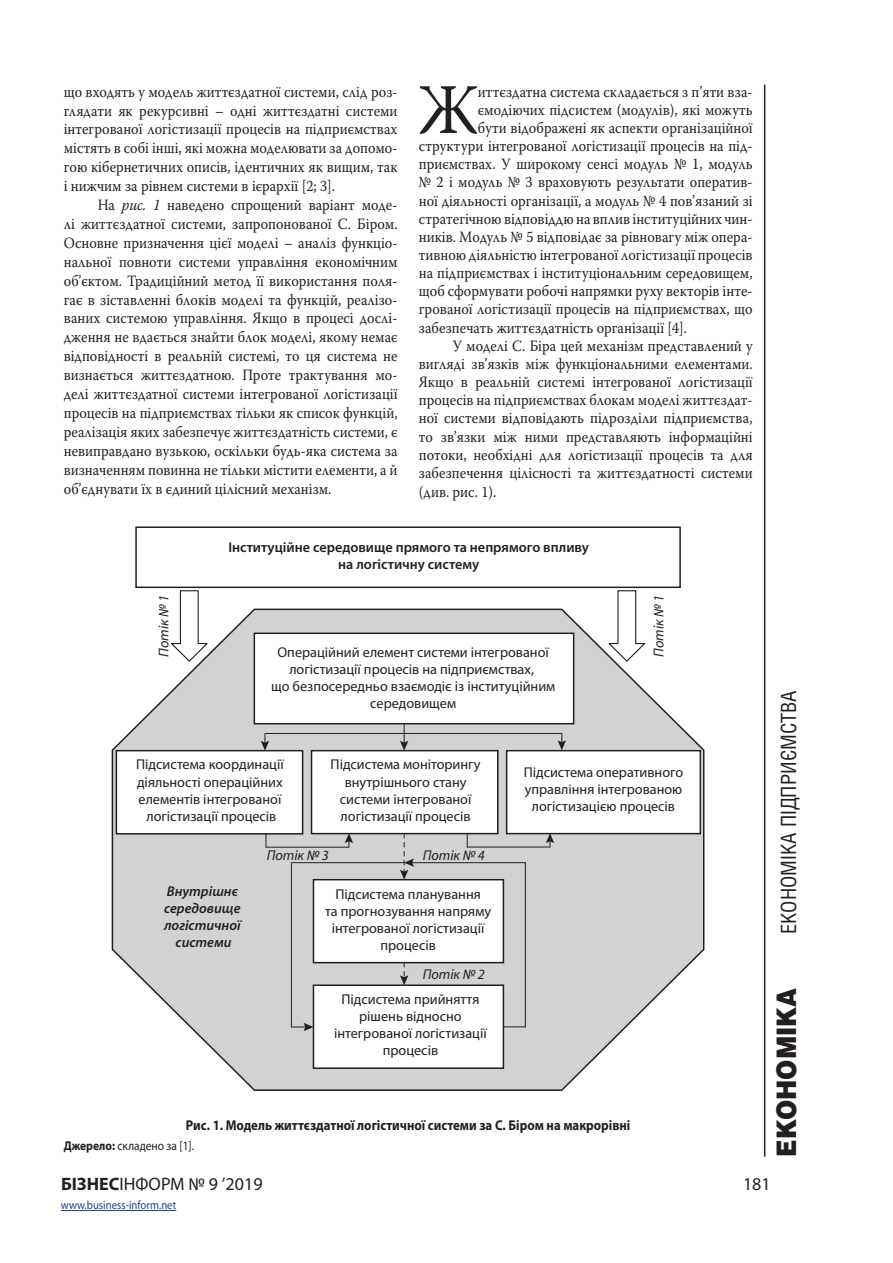
<style>
.page{position:relative;width:893px;height:1263px;background:#fff}
.page>*{position:absolute;margin:0;border:0;box-sizing:border-box;transform-origin:0 0}
.Osnova{font:70.8px "Warnock Pro";color:#231f20;scale:.9 1}
.t1{font:900 27px "Helios";color:#231f20;scale:.9 1}
.t2{font:21px "Helios Cond";color:#231f20}
.t3{font:18px "Myriad Pro";color:#231f20}
.Osnova-2{font:15.75px/18.9px "Warnock Pro";color:#231f20;text-align:justify;scale:.9 1}
.t4{font:14.25px/17.1px "Myriad Pro";color:#231f20;text-align:center}
.t5{font:600 14.25px/17.1px "Myriad Pro";color:#231f20;text-align:center}
.Title_table{font:700 14.25px "Myriad Pro";color:#231f20;scale:.9 1}
.t6{font:italic 600 14.25px/17.1px "Myriad Pro";color:#231f20;text-align:center}
.t7{font:italic 14.25px "Myriad Pro";color:#231f20}
.Snoska{font:12.75px "Myriad Pro";color:#231f20;scale:.9 1}
.t8{font:12px "Myriad Pro";color:#253f8e;scale:.9 1}
.s1{font-style:italic}
.s2{font-weight:700}
</style>
<div class="page">
<hr style="left:764px;top:85px;width:1px;height:1072px;background:#231f20">
<hr style="left:61px;top:1210px;width:115px;height:1px;background:#253f8e">
<svg style="left:111px;top:608px;width:594px;height:483px"></svg>
<div style="left:254px;top:633px;width:320px;height:91px;background:#fff"></div>
<div style="left:254px;top:632px;width:320px;height:92px;border:2px solid #231f20"></div>
<div style="left:116px;top:751px;width:187px;height:83px;background:#fff"></div>
<div style="left:116px;top:750px;width:187px;height:84px;border:2px solid #231f20"></div>
<div style="left:311px;top:751px;width:187px;height:83px;background:#fff"></div>
<div style="left:311px;top:750px;width:187px;height:84px;border:2px solid #231f20"></div>
<div style="left:507px;top:751px;width:193px;height:83px;background:#fff"></div>
<div style="left:506px;top:750px;width:195px;height:84px;border:2px solid #231f20"></div>
<div style="left:313px;top:880px;width:190px;height:83px;background:#fff"></div>
<div style="left:313px;top:879px;width:191px;height:84px;border:2px solid #231f20"></div>
<div style="left:313px;top:985px;width:190px;height:83px;background:#fff"></div>
<div style="left:313px;top:984px;width:191px;height:85px;border:2px solid #231f20"></div>
<div style="left:135px;top:526px;width:546px;height:62px;border:2px solid #231f20"></div>
<svg style="left:170px;top:590px;width:40px;height:73px"></svg>
<svg style="left:607px;top:590px;width:40px;height:73px"></svg>
<hr style="left:265px;top:733px;width:296px;height:1px;background:#231f20">
<svg style="left:261px;top:733px;width:8px;height:18px"></svg>
<svg style="left:400px;top:724px;width:8px;height:27px"></svg>
<svg style="left:558px;top:733px;width:8px;height:17px"></svg>
<hr style="left:291px;top:863px;width:1px;height:164px;background:#231f20">
<svg style="left:400px;top:962px;width:8px;height:23px"></svg>
<svg style="left:345px;top:833px;width:8px;height:14px"></svg>
<hr style="left:266px;top:847px;width:83px;height:1px;background:#231f20">
<svg style="left:266px;top:833px;width:1px;height:14px"></svg>
<svg style="left:467px;top:833px;width:1px;height:14px"></svg>
<hr style="left:467px;top:847px;width:83px;height:1px;background:#231f20">
<svg style="left:546px;top:833px;width:8px;height:14px"></svg>
<hr style="left:292px;top:862px;width:112px;height:1px;background:#231f20">
<svg style="left:291px;top:1023px;width:22px;height:8px"></svg>
<svg style="left:503px;top:1026px;width:22px;height:1px"></svg>
<hr style="left:525px;top:863px;width:1px;height:164px;background:#231f20">
<hr style="left:411px;top:862px;width:114px;height:1px;background:#231f20">
<svg style="left:400px;top:833px;width:14px;height:47px"></svg>
<p class="Osnova-2" style="left:64px;top:82px;width:372px">що входять у модель життєздатної системи, слід роз&shy;глядати як рекурсивні – одні життєздатні системи інтегрованої логістизації процесів на підприємствах містять в собі інші, які можна моделювати за допомо&shy;гою кібернетичних описів, ідентичних як вищим, так і нижчим за рівнем системи в ієрархії [2; 3].</p>
<p class="Osnova-2" style="left:64px;top:195px;width:372px;text-indent:34px">На <span class="s1">рис. 1</span> наведено спрощений варіант моде&shy;лі життєздатної системи, запропонованої С. Біром.<br>Основне призначення цієї моделі – аналіз функціо&shy;нальної повноти системи управління економічним об’єктом. Традиційний метод її використання поля&shy;гає в зіставленні блоків моделі та функцій, реалізо&shy;ваних системою управління. Якщо в процесі дослі&shy;дження не вдається знайти блок моделі, якому немає відповідності в реальній системі, то ця система не визнається життєздатною. Проте трактування мо&shy;делі життєздатної системи інтегрованої логістизації процесів на підприємствах тільки як список функцій, реалізація яких забезпечує життєздатність системи, є невиправдано вузькою, оскільки будь-яка система за визначенням повинна не тільки містити елементи, а й об’єднувати їх в єдиний цілісний механізм.</p>
<p class="Osnova" style="left:419px;top:67px;width:67px">Ж</p>
<p class="Osnova-2" style="left:478px;top:82px;width:307px">иттєздатна система складається з п’яти вза-</p>
<p class="Osnova-2" style="left:478px;top:100px;width:307px">ємодіючих підсистем (модулів), які можуть</p>
<p class="Osnova-2" style="left:478px;top:118px;width:307px">бути відображені як аспекти організаційної</p>
<p class="Osnova-2" style="left:419px;top:136px;width:372px">структури інтегрованої логістизації процесів на під-</p>
<p class="Osnova-2" style="left:419px;top:154px;width:372px">приємствах. У широкому сенсі модуль № 1, модуль</p>
<p class="Osnova-2" style="left:419px;top:172px;width:372px">№ 2 і модуль № 3 враховують результати оператив-</p>
<p class="Osnova-2" style="left:419px;top:191px;width:372px">ної діяльності організації, а модуль № 4 пов’язаний зі</p>
<p class="Osnova-2" style="left:419px;top:209px;width:372px">стратегічною відповіддю на вплив інституційних чин-</p>
<p class="Osnova-2" style="left:419px;top:227px;width:372px">ників. Модуль № 5 відповідає за рівновагу між опера-</p>
<p class="Osnova-2" style="left:419px;top:245px;width:372px">тивною діяльністю інтегрованої логістизації процесів</p>
<p class="Osnova-2" style="left:419px;top:263px;width:372px">на підприємствах і інституціональним середовищем,</p>
<p class="Osnova-2" style="left:419px;top:281px;width:372px">щоб сформувати робочі напрямки руху векторів інте-</p>
<p class="Osnova-2" style="left:419px;top:300px;width:372px">грованої логістизації процесів на підприємствах, що</p>
<p class="Osnova-2" style="left:419px;top:318px;width:299px">забезпечать життєздатність організації [4].</p>
<p class="Osnova-2" style="left:419px;top:336px;width:372px;line-height:18.3px;text-indent:34px">У моделі С. Біра цей механізм представлений у вигляді зв’язків між функціональними елементами.<br>Якщо в реальній системі інтегрованої логістизації процесів на підприємствах блокам моделі життєздат&shy;ної системи відповідають підрозділи підприємства, то зв’язки між ними представляють інформаційні потоки, необхідні для логістизації процесів та для забезпечення цілісності та життєздатності системи (див. рис. 1).</p>
<p class="t5" style="left:228px;top:538px;width:362px">Інституційне середовище прямого та непрямого впливу на логістичну систему</p>
<p class="t7" style="left:155px;top:657px;width:64px;rotate:-90deg">Потік № 1</p>
<p class="t7" style="left:650px;top:657px;width:64px;rotate:-90deg">Потік № 1</p>
<p class="t4" style="left:271px;top:643px;width:286px">Операційний елемент системи інтегрованої логістизації процесів на підприємствах,<br>що безпосередньо взаємодіє із інституційним середовищем</p>
<p class="t4" style="left:136px;top:756px;width:149px">Підсистема координації діяльності операційних елементів інтегрованої логістизації процесів</p>
<p class="t4" style="left:331px;top:756px;width:152px">Підсистема моніторингу внутрішнього стану системи інтегрованої логістизації процесів</p>
<p class="t4" style="left:524px;top:763px;width:161px">Підсистема оперативного управління інтегрованою логістизацією процесів</p>
<p class="t6" style="left:164px;top:882px;width:78px">Внутрішнє середовище логістичної системи</p>
<p class="t7" style="left:267px;top:846px;width:64px">Потік № 3</p>
<p class="t7" style="left:423px;top:846px;width:64px">Потік № 4</p>
<p class="t4" style="left:325px;top:885px;width:167px">Підсистема планування<br>та прогнозування напряму інтегрованої логістизації процесів</p>
<p class="t7" style="left:423px;top:966px;width:64px">Потік № 2</p>
<p class="t4" style="left:334px;top:990px;width:154px">Підсистема прийняття рішень відносно інтегрованої логістизації процесів</p>
<p class="Title_table" style="left:186px;top:1116px;width:495px">Рис. 1. Модель життєздатної логістичної системи за С. Біром на макрорівні</p>
<p class="Snoska" style="left:64px;top:1138px;width:146px"><span class="s2">Джерело:</span> складено за [1].</p>
<h3 class="t2" style="left:776px;top:934px;width:245px;rotate:-90deg">ЕКОНОМІКА ПІДПРИЄМСТВА</h3>
<h2 class="t1" style="left:769px;top:1157px;width:189px;rotate:-90deg">ЕКОНОМІКА</h2>
<p class="t3" style="left:61px;top:1173px;width:203px"><span class="s2">БІЗНЕС</span>ІНФОРМ № 9 ’2019</p>
<p class="t3" style="left:743px;top:1173px;width:29px">181</p>
<p class="t8" style="left:61px;top:1198px;width:130px">www.business-inform.net</p>
</div>
